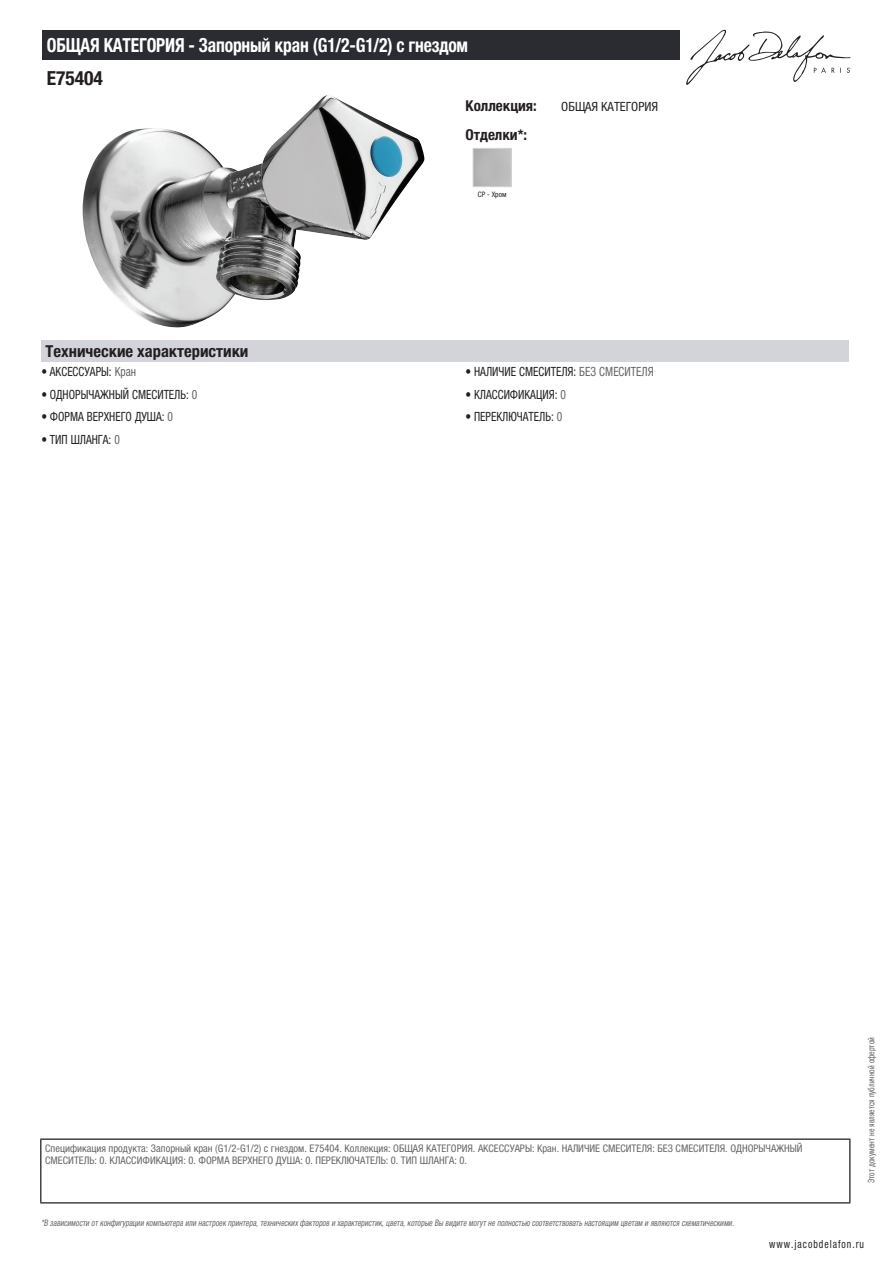
<style>
.page{position:relative;width:893px;height:1263px;background:#fff}
.page>*{position:absolute;margin:0;border:0;box-sizing:border-box;transform-origin:0 0}
.t1{font:700 condensed 19.5px "Helvetica Neue LTCYR";letter-spacing:-.01em;color:#fff;scale:.9 1}
.t2{font:700 condensed 19.5px "Helvetica Neue LTCYR";color:#231f20}
.t3{font:700 condensed 16.5px "Helvetica Neue LTCYR";color:#231f20}
.t4{font:700 condensed 15px "Helvetica Neue LTCYR";color:#231f20}
.t5{font:condensed 12.75px "Helvetica Neue LTCYR";color:#231f20;scale:.9 1}
.t6{font:condensed 12.75px "Helvetica Neue LTCYR";color:#231f20}
.t7{font:condensed 11.25px "Helvetica Neue LTCYR";letter-spacing:.1em;color:#231f20;scale:.87 1}
.t8{font:condensed 10.5px/12px "Helvetica Neue LTCYR";color:#626568}
.t9{font:italic condensed 9px "Helvetica Neue LTCYR";color:#626568;scale:.87 1}
.t10{font:condensed 9px "Helvetica Neue LTCYR";color:#626568;scale:.87 1}
.t11{font:condensed 7.5px "Helvetica Neue LTCYR";color:#231f20}
.s1{color:#626568}
</style>
<div class="page">
<svg style="left:686px;top:30px;width:164px;height:55px"></svg>
<img style="left:83px;top:95px;width:341px;height:233px">
<div style="left:473px;top:148px;width:39px;height:39px;border:1px solid #d3d4da"></div>
<div style="left:41px;top:340px;width:808px;height:22px;background:#d3d4da"></div>
<div style="left:43px;top:30px;width:637px;height:30px;background:#2a2c32"></div>
<hr style="left:40px;top:1138px;width:810px;height:2px;background:#040503">
<hr style="left:40px;top:1140px;width:1px;height:62px;background:#040503">
<hr style="left:849px;top:1140px;width:1px;height:62px;background:#040503">
<hr style="left:40px;top:1202px;width:810px;height:1px;background:#040503">
<h1 class="t1" style="left:47px;top:34px;width:470px">ОБЩАЯ КАТЕГОРИЯ - Запорный кран (G1/2-G1/2) с гнездом</h1>
<h1 class="t2" style="left:47px;top:67px;width:58px">E75404</h1>
<h3 class="t4" style="left:466px;top:97px;width:73px">Коллекция:</h3>
<p class="t6" style="left:561px;top:99px;width:98px">ОБЩАЯ КАТЕГОРИЯ</p>
<h3 class="t4" style="left:466px;top:126px;width:63px">Отделки*:</h3>
<p class="t11" style="left:478px;top:190px;width:30px">CP - Хром</p>
<h2 class="t3" style="left:46px;top:342px;width:204px">Технические характеристики</h2>
<p class="t5" style="left:41px;top:364px;width:107px">• АКСЕССУАРЫ: <span class="s1">Кран</span></p>
<p class="t5" style="left:466px;top:364px;width:210px">• НАЛИЧИЕ СМЕСИТЕЛЯ: <span class="s1">БЕЗ СМЕСИТЕЛЯ</span></p>
<p class="t5" style="left:41px;top:387px;width:175px">• ОДНОРЫЧАЖНЫЙ СМЕСИТЕЛЬ: <span class="s1">0</span></p>
<p class="t5" style="left:466px;top:387px;width:113px">• КЛАССИФИКАЦИЯ: <span class="s1">0</span></p>
<p class="t5" style="left:41px;top:410px;width:148px">• ФОРМА ВЕРХНЕГО ДУША: <span class="s1">0</span></p>
<p class="t5" style="left:466px;top:410px;width:109px">• ПЕРЕКЛЮЧАТЕЛЬ: <span class="s1">0</span></p>
<p class="t5" style="left:41px;top:432px;width:89px">• ТИП ШЛАНГА: <span class="s1">0</span></p>
<p class="t8" style="left:45px;top:1142px;width:759px">Спецификация продукта: Запорный кран (G1/2-G1/2) с гнездом. E75404. Коллекция: ОБЩАЯ КАТЕГОРИЯ. АКСЕССУАРЫ: Кран. НАЛИЧИЕ СМЕСИТЕЛЯ: БЕЗ СМЕСИТЕЛЯ. ОДНОРЫЧАЖНЫЙ<br>СМЕСИТЕЛЬ: 0. КЛАССИФИКАЦИЯ: 0. ФОРМА ВЕРХНЕГО ДУША: 0. ПЕРЕКЛЮЧАТЕЛЬ: 0. ТИП ШЛАНГА: 0.</p>
<p class="t9" style="left:41px;top:1218px;width:800px">*В зависимости отконфигурации компьютера или настроек принтера,техническихфакторов и характеристик,цвета,которые Вы видите могутне полностью соответствоватьнастоящим цветам и являются схематическими.</p>
<p class="t10" style="left:866px;top:1183px;width:169px;rotate:-90deg">Этот документ не является публичной офертой</p>
<p class="t7" style="left:769px;top:1237px;width:110px">www.jacobdelafon.ru</p>
</div>
